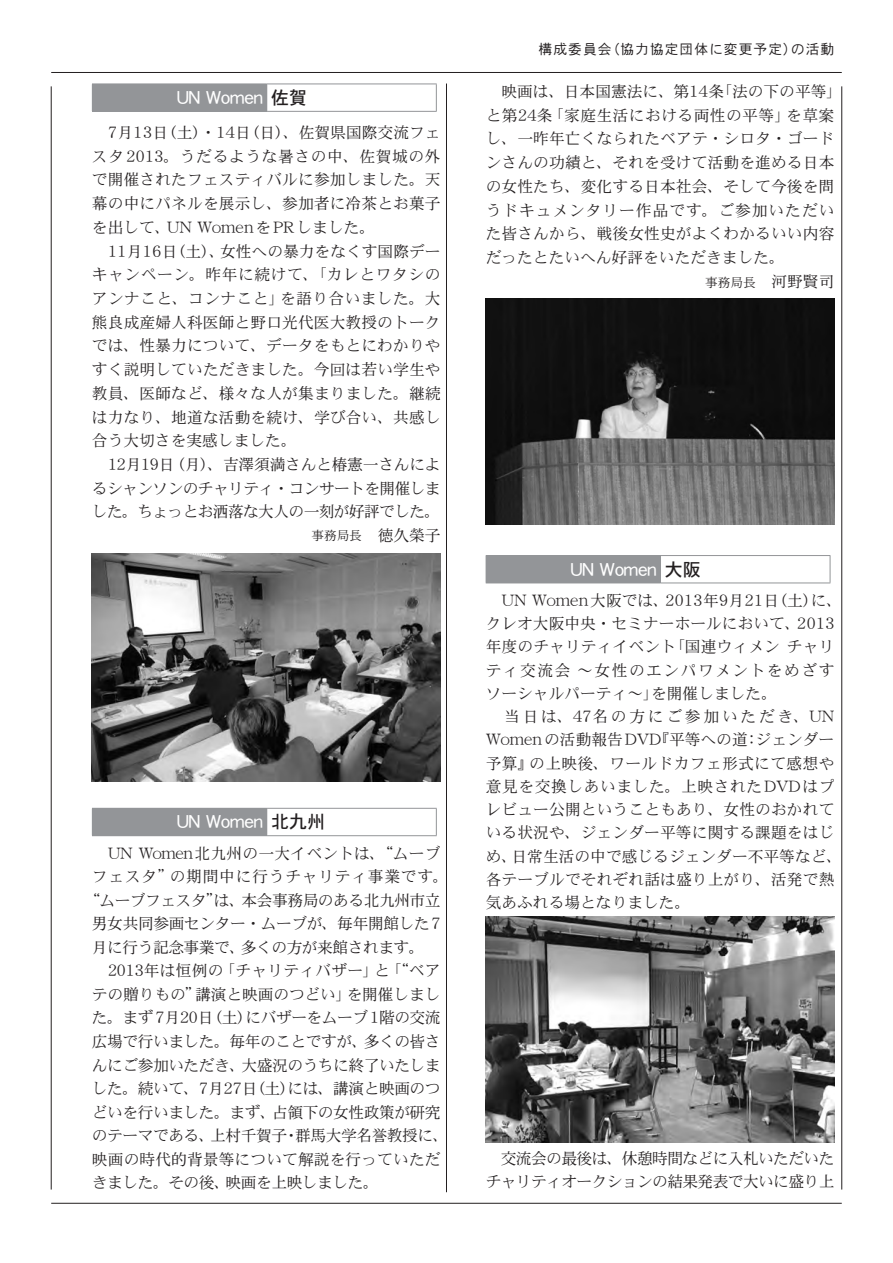
<style>
.page{position:relative;width:893px;height:1263px;background:#fff}
.page>*{position:absolute;margin:0;border:0;box-sizing:border-box;transform-origin:0 0}
.t1{font:18px "DFHS Gothic J W5 WINP RKSJ H";letter-spacing:.01em;color:#fff}
.t2{font:18px "DFHS Gothic J W5 WINP RKSJ H";color:#231f20}
.t3{font:15.75px/23.7px "DFHS Mincho J W3 WINP RKSJ H";color:#231f20;text-align:justify}
.t4{font:15.75px/23.5px "DFHS Mincho J W3 WINP RKSJ H";letter-spacing:-.03em;color:#231f20}
.t5{font:15.75px/23.2px "DFHS Mincho J W3 WINP RKSJ H";letter-spacing:-.04em;color:#231f20}
.t6{font:15.75px "DFHS Mincho J W3 WINP RKSJ H";letter-spacing:-.025em;color:#231f20}
.t7{font:15.75px "DFHS Mincho J W3 WINP RKSJ H";letter-spacing:.05em;color:#231f20}
.t8{font:13.8px "DFHS Gothic J W3 WINP RKSJ H";letter-spacing:.07em;color:#231f20}
.s1{font-size:12.6px}
</style>
<div class="page">
<hr style="left:51px;top:72px;width:791px;height:1px;background:#231f20">
<hr style="left:51px;top:1203px;width:791px;height:1px;background:#231f20">
<hr style="left:51px;top:86px;width:1px;height:1103px;background:#231f20">
<hr style="left:841px;top:86px;width:1px;height:1103px;background:#231f20">
<hr style="left:446px;top:84px;width:1px;height:1108px;background:#231f20">
<div style="left:92px;top:84px;width:175px;height:27px;background:#939598"></div>
<hr style="left:267px;top:84px;width:170px;height:1px;background:#939598">
<svg style="left:436px;top:84px;width:1px;height:27px"></svg>
<hr style="left:92px;top:111px;width:175px;height:1px;background:#939598">
<hr style="left:267px;top:111px;width:170px;height:1px;background:#939598">
<img style="left:92px;top:554px;width:349px;height:228px">
<div style="left:92px;top:808px;width:175px;height:28px;background:#939598"></div>
<hr style="left:267px;top:808px;width:170px;height:1px;background:#939598">
<svg style="left:436px;top:809px;width:1px;height:26px"></svg>
<hr style="left:267px;top:835px;width:170px;height:1px;background:#939598">
<div style="left:486px;top:555px;width:174px;height:28px;background:#939598"></div>
<hr style="left:660px;top:555px;width:170px;height:1px;background:#939598">
<svg style="left:660px;top:556px;width:1px;height:27px"></svg>
<svg style="left:830px;top:556px;width:1px;height:27px"></svg>
<hr style="left:486px;top:583px;width:174px;height:1px;background:#939598">
<hr style="left:660px;top:583px;width:170px;height:1px;background:#939598">
<img style="left:486px;top:917px;width:348px;height:225px">
<img style="left:486px;top:298px;width:348px;height:226px">
<p class="t1" style="left:177px;top:89px;width:87px">UN Women</p>
<p class="t2" style="left:271px;top:89px;width:37px">佐賀</p>
<p class="t3" style="left:92px;top:120px;width:350px">　7月13日（土）・14日（日）、佐賀県国際交流フェスタ2013。うだるような暑さの中、佐賀城の外で開催されたフェスティバルに参加しました。天幕の中にパネルを展示し、参加者に冷茶とお菓子を出して、UN WomenをPRしました。</p>
<p class="t3" style="left:92px;top:239px;width:350px">　11月16日（土）、女性への暴力をなくす国際デーキャンペーン。昨年に続けて、「カレとワタシのアンナこと、コンナこと」を語り合いました。大熊良成産婦人科医師と野口光代医大教授のトークでは、性暴力について、データをもとにわかりやすく説明していただきました。今回は若い学生や教員、医師など、様々な人が集まりました。継続は力なり、地道な活動を続け、学び合い、共感し合う大切さを実感しました。</p>
<p class="t3" style="left:92px;top:452px;width:350px">　12月19日（月）、吉澤須満さんと椿憲一さんによるシャンソンのチャリティ・コンサートを開催しました。ちょっとお洒落な大人の一刻が好評でした。</p>
<p class="t3" style="left:311px;top:523px;width:131px"><span class="s1">事務局長</span>　徳久榮子</p>
<p class="t1" style="left:177px;top:813px;width:87px">UN Women</p>
<p class="t2" style="left:271px;top:813px;width:55px">北九州</p>
<p class="t3" style="left:92px;top:841px;width:350px">　UN Women北九州の一大イベントは、“ムーブ</p>
<p class="t7" style="left:92px;top:868px;width:358px">フェスタ”の期間中に行うチャリティ事業です。</p>
<p class="t4" style="left:84px;top:888px;width:358px">“ムーブフェスタ”は、本会事務局のある北九州市立</p>
<p class="t6" style="left:92px;top:916px;width:350px">男女共同参画センター・ムーブが、毎年開館した7</p>
<p class="t4" style="left:92px;top:935px;width:334px">月に行う記念事業で、多くの方が来館されます。</p>
<p class="t4" style="left:92px;top:959px;width:358px">　2013年は恒例の「チャリティバザー」と「“ベアテの贈りもの”講演と映画のつどい」を開催しました。まず7月20日（土）にバザーをムーブ1階の交流広場で行いました。毎年のことですが、多くの皆さんにご参加いただき、大盛況のうちに終了いたしました。続いて、7月27日（土）には、講演と映画のつどいを行いました。まず、占領下の女性政策が研究のテーマである、上村千賀子・群馬大学名誉教授に、映画の時代的背景等について解説を行っていただきました。その後、映画を上映しました。</p>
<p class="t8" style="left:539px;top:42px;width:297px">構成委員会（協力協定団体に変更予定）の活動</p>
<p class="t3" style="left:486px;top:80px;width:358px;text-align:left">　映画は、日本国憲法に、第14条「法の下の平等」と第24条「家庭生活における両性の平等」を草案し、一昨年亡くなられたベアテ・シロタ・ゴードンさんの功績と、それを受けて活動を進める日本の女性たち、変化する日本社会、そして今後を問うドキュメンタリー作品です。ご参加いただいた皆さんから、戦後女性史がよくわかるいい内容だったとたいへん好評をいただきました。</p>
<p class="t3" style="left:705px;top:269px;width:131px"><span class="s1">事務局長</span>　河野賢司</p>
<p class="t1" style="left:571px;top:560px;width:87px">UN Women</p>
<p class="t2" style="left:665px;top:560px;width:37px">大阪</p>
<p class="t3" style="left:486px;top:588px;width:358px;line-height:23.2px;text-align:left">　UN Women大阪では、2013年9月21日（土）に、クレオ大阪中央・セミナーホールにおいて、2013年度のチャリティイベント「国連ウィメン チャリティ交流会 ～女性のエンパワメントをめざすソーシャルパーティ～」を開催しました。</p>
<p class="t3" style="left:486px;top:705px;width:358px;line-height:23.2px;text-align:left">　当日は、47名の方にご参加いただき、UN<br>Womenの活動報告DVD『平等への道：ジェンダー予算』の上映後、ワールドカフェ形式にて感想や意見を交換しあいました。上映されたDVDはプレビュー公開ということもあり、女性のおかれている状況や、ジェンダー平等に関する課題をはじめ、日常生活の中で感じるジェンダー不平等など、各テーブルでそれぞれ話は盛り上がり、活発で熱気あふれる場となりました。</p>
<p class="t5" style="left:486px;top:1146px;width:350px">　交流会の最後は、休憩時間などに入札いただいたチャリティオークションの結果発表で大いに盛り上</p>
</div>
